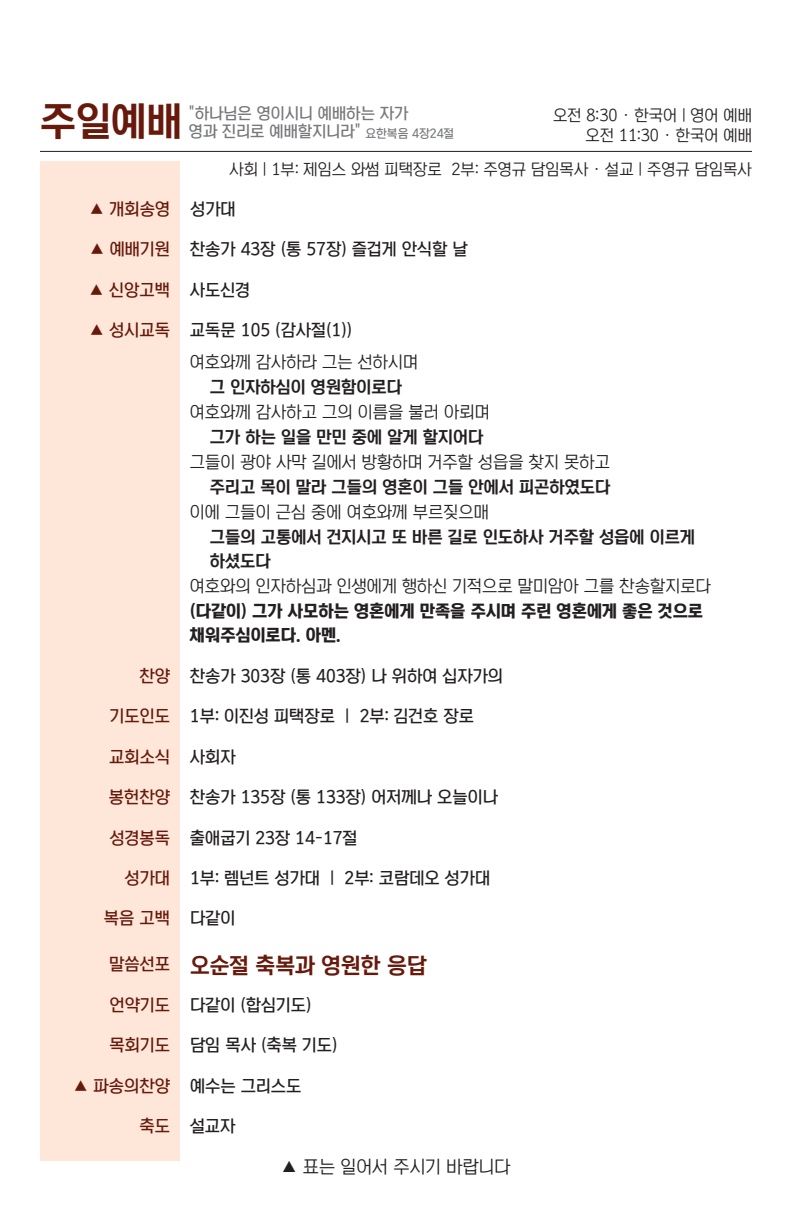
<style>
.page{position:relative;width:792px;height:1224px;background:#fff}
.page>*{position:absolute;margin:0;border:0;box-sizing:border-box;transform-origin:0 0}
.t1{font:40px "Korean TITGD3 R";color:#67190b}
.t2{font:22px "Korean TITGD3 R";color:#67190b}
.t3{font:18px "Korean TITGD1 R";color:#231f20}
.t4{font:17px "Korean TITGD2 R";color:#231f20}
.t5{font:17px "Korean TITGD1 R";color:#231f20}
.t6{font:17px/24px "Korean TITGD3 R";color:#231f20}
.t7{font:17px/24px "Korean TITGD4 R";color:#231f20}
.t8{font:17px "Korean TITGD2 R";color:#67190b}
.t9{font:16px "Korean TITGD1 R";color:#231f20}
.t10{font:16px "Korean TITGD2 R";color:#76787b}
.s1{font-size:12px}
.s2{color:#231f20}
.s3{color:#67190b}
.s4{font-family:"Korean TITGD2 R";font-size:17px}
</style>
<div class="page">
<div style="left:40px;top:161px;width:140px;height:1000px;background:#fee7d9"></div>
<hr style="left:40px;top:151px;width:712px;height:1px;background:#231f20">
<h1 class="t1" style="left:40px;top:100px;width:144px">주일예배</h1>
<p class="t10" style="left:189px;top:105px;width:221px">"하나님은 영이시니 예배하는 자가</p>
<p class="t9" style="left:553px;top:106px;width:200px">오전 8:30 · 한국어 | 영어 예배</p>
<p class="t10" style="left:189px;top:123px;width:267px">영과 진리로 예배할지니라" <span class="s1">요한복음 4장24절</span></p>
<p class="t9" style="left:586px;top:127px;width:168px">오전 11:30 · 한국어 예배</p>
<p class="t9" style="left:229px;top:161px;width:524px">사회 | 1부: 제임스 와썸 피택장로 2부: 주영규 담임목사 · 설교 | 주영규 담임목사</p>
<p class="t8" style="left:89px;top:199px;width:148px">▲ 개회송영 <span class="s2">성가대</span></p>
<p class="t4" style="left:89px;top:240px;width:380px"><span class="s3">▲ 예배기원</span> 찬송가 43장 (통 57장) 즐겁게 안식할 날</p>
<p class="t8" style="left:89px;top:280px;width:163px">▲ 신앙고백 <span class="s2">사도신경</span></p>
<p class="t8" style="left:89px;top:321px;width:82px">▲ 성시교독</p>
<p class="t4" style="left:190px;top:321px;width:164px">교독문 105 (감사절(1))</p>
<p class="t5" style="left:190px;top:353px;width:230px">여호와께 감사하라 그는 선하시며</p>
<p class="t6" style="left:210px;top:375px;width:194px">그 인자하심이 영원함이로다</p>
<p class="t5" style="left:190px;top:403px;width:301px">여호와께 감사하고 그의 이름을 불러 아뢰며</p>
<p class="t6" style="left:210px;top:425px;width:275px">그가 하는 일을 만민 중에 알게 할지어다</p>
<p class="t5" style="left:190px;top:453px;width:422px">그들이 광야 사막 길에서 방황하며 거주할 성읍을 찾지 못하고</p>
<p class="t6" style="left:210px;top:475px;width:402px">주리고 목이 말라 그들의 영혼이 그들 안에서 피곤하였도다</p>
<p class="t5" style="left:190px;top:503px;width:300px">이에 그들이 근심 중에 여호와께 부르짖으매</p>
<p class="t6" style="left:210px;top:525px;width:487px">그들의 고통에서 건지시고 또 바른 길로 인도하사 거주할 성읍에 이르게 하셨도다</p>
<p class="t5" style="left:190px;top:577px;width:523px">여호와의 인자하심과 인생에게 행하신 기적으로 말미암아 그를 찬송할지로다</p>
<p class="t7" style="left:190px;top:599px;width:515px">(다같이) 그가 사모하는 영혼에게 만족을 주시며 주린 영혼에게 좋은 것으로 채워주심이로다. 아멘.</p>
<p class="t4" style="left:139px;top:667px;width:365px"><span class="s3">찬양</span> 찬송가 303장 (통 403장) 나 위하여 십자가의</p>
<p class="t4" style="left:110px;top:707px;width:366px"><span class="s3">기도인도</span> 1부: 이진성 피택장로 | 2부: 김건호 장로</p>
<p class="t8" style="left:109px;top:747px;width:128px">교회소식 <span class="s2">사회자</span></p>
<p class="t4" style="left:109px;top:788px;width:391px"><span class="s3">봉헌찬양</span> 찬송가 135장 (통 133장) 어저께나 오늘이나</p>
<p class="t4" style="left:110px;top:828px;width:249px"><span class="s3">성경봉독</span> 출애굽기 23장 14-17절</p>
<p class="t4" style="left:125px;top:869px;width:367px"><span class="s3">성가대</span> 1부: 렘넌트 성가대 | 2부: 코람데오 성가대</p>
<p class="t8" style="left:104px;top:909px;width:133px">복음 고백 <span class="s2">다같이</span></p>
<p class="t2" style="left:109px;top:954px;width:319px"><span class="s4">말씀선포</span> 오순절 축복과 영원한 응답</p>
<p class="t4" style="left:110px;top:996px;width:203px"><span class="s3">언약기도</span> 다같이 (합심기도)</p>
<p class="t4" style="left:109px;top:1036px;width:230px"><span class="s3">목회기도</span> 담임 목사 (축복 기도)</p>
<p class="t4" style="left:73px;top:1076px;width:230px"><span class="s3">▲ 파송의찬양</span> 예수는 그리스도</p>
<p class="t4" style="left:139px;top:1117px;width:98px"><span class="s3">축도</span> 설교자</p>
<p class="t3" style="left:281px;top:1157px;width:231px">▲ 표는 일어서 주시기 바랍니다</p>
</div>
